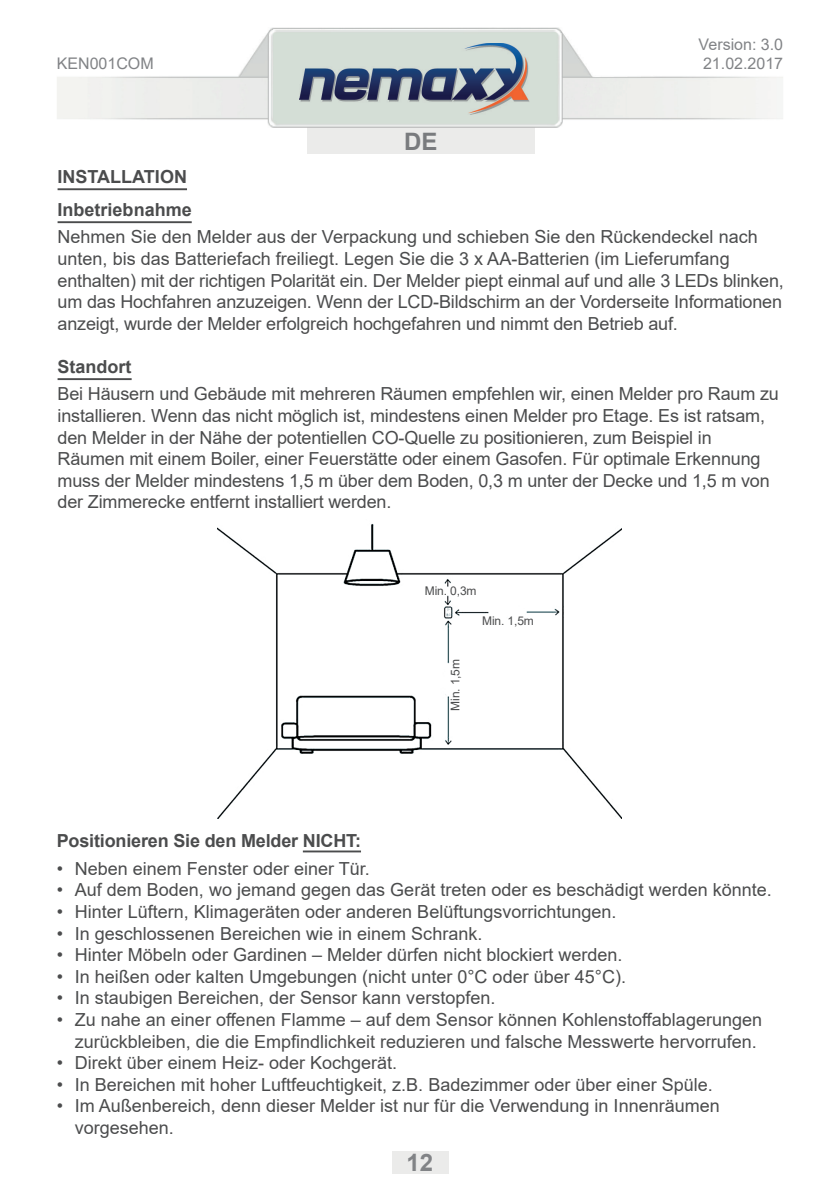
<style>
.page{position:relative;width:840px;height:1191px;background:#fff}
.page>*{position:absolute;margin:0;border:0;box-sizing:border-box;transform-origin:0 0}
.t1{font:700 24px "Arial";color:#818386}
.t2{font:700 24px "Arial";color:#797b7e}
.t3{font:18px/21.6px "Arial";color:#4b4c4d}
.t4{font:700 18px/33px "Arial";color:#4b4c4d}
.t5{font:16px "Arial";color:#818386}
.t6{font:12px "Arial";letter-spacing:-.01em;color:#4b4c4d}
</style>
<div class="page">
<div style="left:307px;top:125px;width:227px;height:29px;background:#ebebea"></div>
<img style="left:57px;top:27px;width:725px;height:101px">
<img style="left:300px;top:43px;width:229px;height:71px">
<div style="left:391px;top:1151px;width:57px;height:23px;background:#ebebea"></div>
<hr style="left:58px;top:188px;width:129px;height:2px;background:#4b4c4d">
<hr style="left:58px;top:221px;width:134px;height:2px;background:#4b4c4d">
<hr style="left:58px;top:378px;width:74px;height:2px;background:#4b4c4d">
<hr style="left:303px;top:850px;width:58px;height:2px;background:#4b4c4d">
<img style="left:217px;top:523px;width:404px;height:295px">
<p class="t5" style="left:698px;top:33px;width:86px">Version: 3.0</p>
<p class="t5" style="left:57px;top:52px;width:98px">KEN001COM</p>
<p class="t5" style="left:702px;top:52px;width:82px">21.02.2017</p>
<h1 class="t2" style="left:404px;top:125px;width:35px">DE</h1>
<p class="t4" style="left:58px;top:161px;width:136px">INSTALLATION<br>Inbetriebnahme</p>
<p class="t3" style="left:58px;top:226px;width:727px">Nehmen Sie den Melder aus der Verpackung und schieben Sie den Rückendeckel nach unten, bis das Batteriefach freiliegt. Legen Sie die 3 x AA-Batterien (im Lieferumfang enthalten) mit der richtigen Polarität ein. Der Melder piept einmal auf und alle 3 LEDs blinken, um das Hochfahren anzuzeigen. Wenn der LCD-Bildschirm an der Vorderseite Informationen anzeigt, wurde der Melder erfolgreich hochgefahren und nimmt den Betrieb auf.</p>
<p class="t4" style="left:58px;top:350px;width:75px">Standort</p>
<p class="t3" style="left:58px;top:383px;width:722px">Bei Häusern und Gebäude mit mehreren Räumen empfehlen wir, einen Melder pro Raum zu installieren. Wenn das nicht möglich ist, mindestens einen Melder pro Etage. Es ist ratsam, den Melder in der Nähe der potentiellen CO-Quelle zu positionieren, zum Beispiel in Räumen mit einem Boiler, einer Feuerstätte oder einem Gasofen. Für optimale Erkennung muss der Melder mindestens 1,5 m über dem Boden, 0,3 m unter der Decke und 1,5 m von der Zimmerecke entfernt installiert werden.</p>
<p class="t6" style="left:424px;top:583px;width:53px">Min. 0,3m</p>
<p class="t6" style="left:447px;top:710px;width:53px;rotate:-90deg">Min. 1,5m</p>
<p class="t6" style="left:482px;top:612px;width:53px">Min. 1,5m</p>
<p class="t4" style="left:57px;top:825px;width:305px">Positionieren Sie den Melder NICHT:</p>
<p class="t3" style="left:57px;top:857px;width:314px">• Neben einem Fenster oder einer Tür.</p>
<p class="t3" style="left:57px;top:879px;width:716px">• Auf dem Boden, wo jemand gegen das Gerät treten oder es beschädigt werden könnte.</p>
<p class="t3" style="left:57px;top:900px;width:561px">• Hinter Lüftern, Klimageräten oder anderen Belüftungsvorrichtungen.</p>
<p class="t3" style="left:57px;top:922px;width:427px">• In geschlossenen Bereichen wie in einem Schrank.</p>
<p class="t3" style="left:57px;top:944px;width:567px">• Hinter Möbeln oder Gardinen – Melder dürfen nicht blockiert werden.</p>
<p class="t3" style="left:57px;top:965px;width:570px">• In heißen oder kalten Umgebungen (nicht unter 0°C oder über 45°C).</p>
<p class="t3" style="left:57px;top:987px;width:440px">• In staubigen Bereichen, der Sensor kann verstopfen.</p>
<p class="t3" style="left:57px;top:1008px;width:706px;text-align:right">• Zu nahe an einer offenen Flamme – auf dem Sensor können Kohlenstoffablagerungen zurückbleiben, die die Empfindlichkeit reduzieren und falsche Messwerte hervorrufen.</p>
<p class="t3" style="left:57px;top:1052px;width:342px">• Direkt über einem Heiz- oder Kochgerät.</p>
<p class="t3" style="left:57px;top:1073px;width:657px">• In Bereichen mit hoher Luftfeuchtigkeit, z.B. Badezimmer oder über einer Spüle.</p>
<p class="t3" style="left:75px;top:1095px;width:646px;text-indent:-18px">• Im Außenbereich, denn dieser Melder ist nur für die Verwendung in Innenräumen vorgesehen.</p>
<h1 class="t1" style="left:406px;top:1146px;width:28px">12</h1>
</div>
